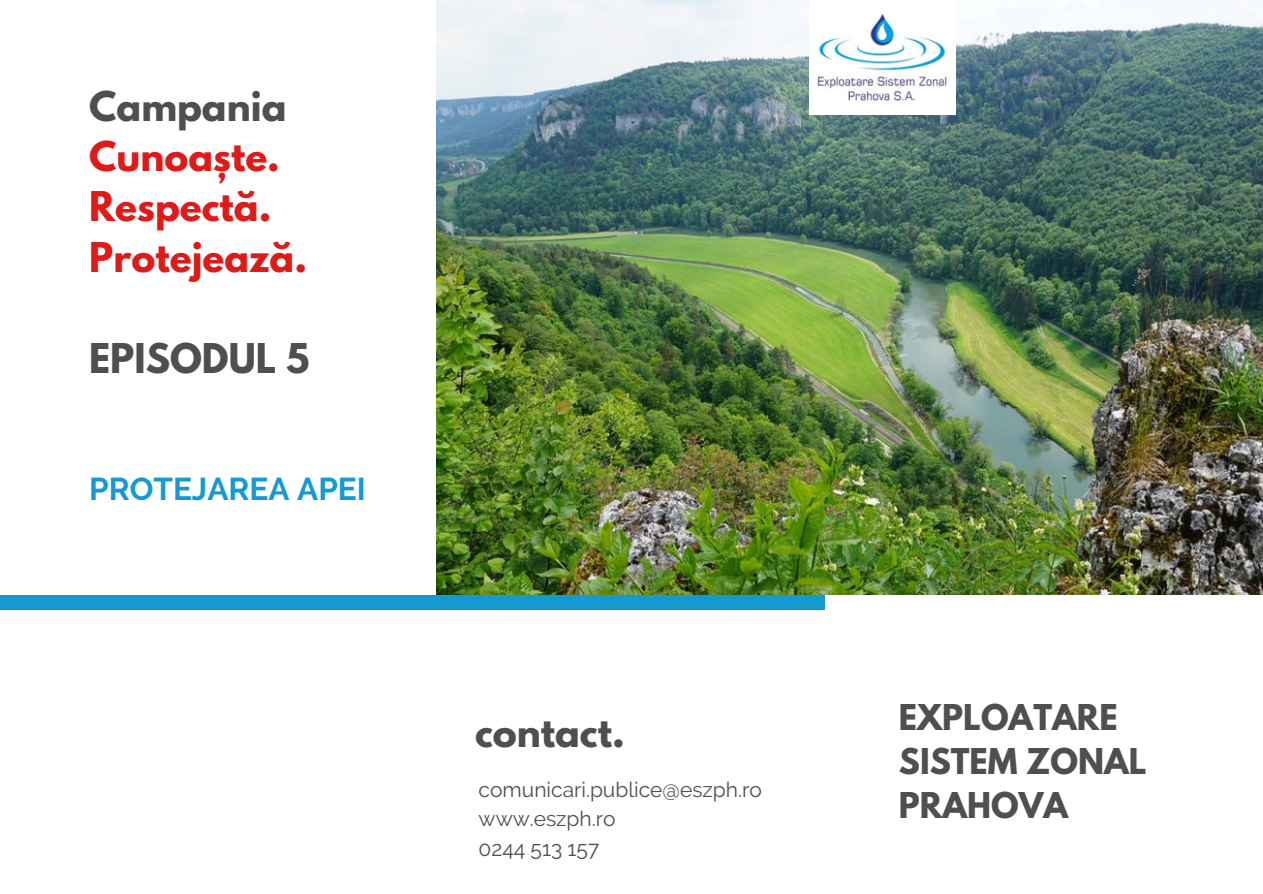
<style>
.page{position:relative;width:1263px;height:894px;background:#fff}
.page>*{position:absolute;margin:0;border:0;box-sizing:border-box;transform-origin:0 0}
.t1{font:700 36.3px/50.2px "League Spartan";color:#dd1c1a}
.t2{font:700 36.3px "League Spartan";color:#4f4f4f}
.t3{font:700 31.5px/43.8px "League Spartan";color:#4f4f4f}
.t4{font:700 31.5px "Raleway";color:#1499d1}
.t5{font:21px/29.2px "Raleway";color:#4f4f4f}
</style>
<div class="page">
<img style="left:436px;top:0;width:827px;height:594px">
<img style="left:810px;top:0;width:145px;height:115px">
<div style="left:0;top:595px;width:824px;height:14px;background:#1499d1"></div>
<h1 class="t2" style="left:89px;top:88px;width:199px">Campania</h1>
<h1 class="t1" style="left:89px;top:136px;width:219px">Cunoaște.<br>Respectă.<br>Protejează.</h1>
<h1 class="t2" style="left:89px;top:340px;width:222px">EPISODUL 5</h1>
<h2 class="t4" style="left:89px;top:470px;width:278px">PROTEJAREA APEI</h2>
<h1 class="t2" style="left:475px;top:714px;width:151px">contact.</h1>
<p class="t5" style="left:479px;top:774px;width:285px">comunicari.publice@eszph.ro www.eszph.ro<br>0244 513 157</p>
<h2 class="t3" style="left:899px;top:699px;width:249px">EXPLOATARE<br>SISTEM ZONAL<br>PRAHOVA</h2>
</div>
